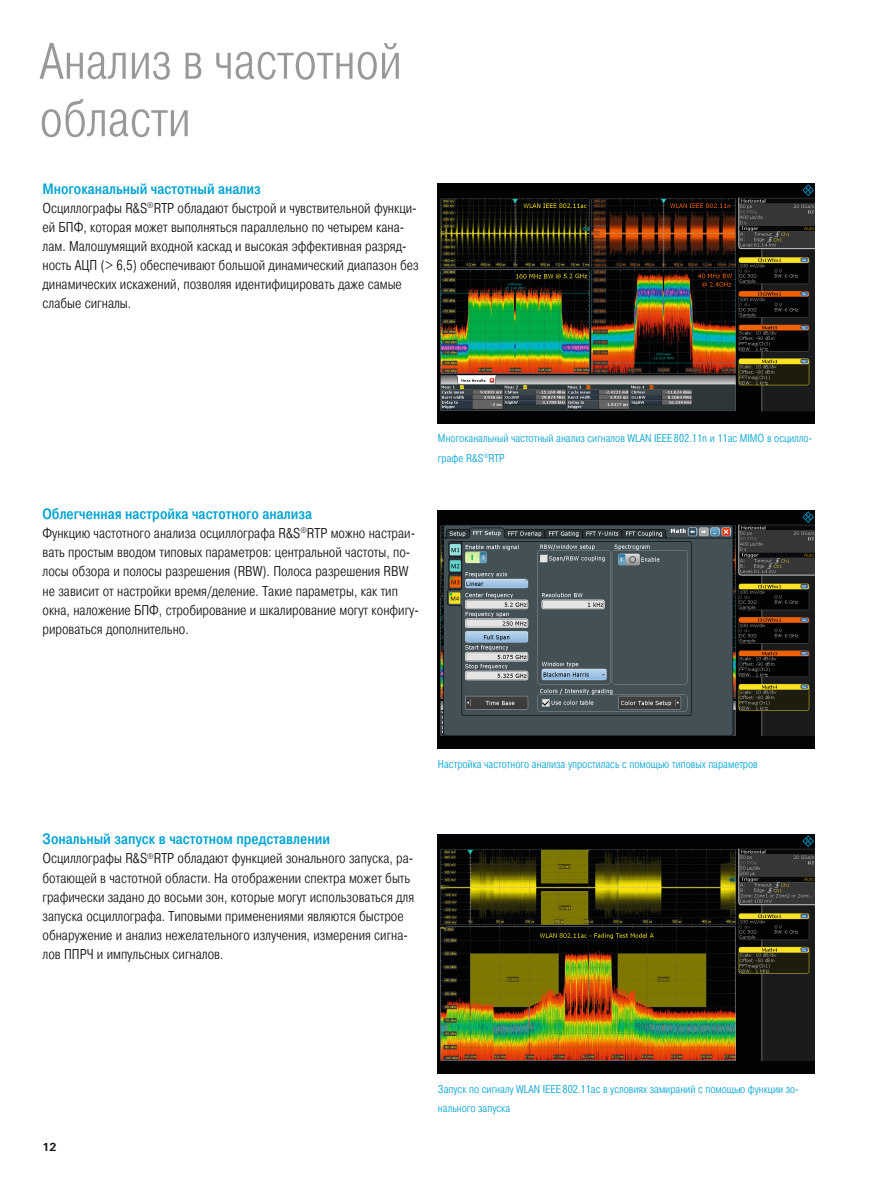
<style>
.page{position:relative;width:893px;height:1191px;background:#fff}
.page>*{position:absolute;margin:0;border:0;box-sizing:border-box;transform-origin:0 0}
.t1{font:300 51px/57.4px "Pragmatica Cond";color:#999}
.t2{font:500 15px "Pragmatica Cond";color:#00a3d3}
.t3{font:300 14.25px/19.2px "Pragmatica Cond";color:#131413}
.t4{font:300 11.25px/19.2px "Pragmatica Cond";color:#00a3d3}
.t5{font:700 11.25px "Linotype Univers 630";color:#131413}
</style>
<div class="page">
<img style="left:438px;top:834px;width:376px;height:240px">
<img style="left:438px;top:510px;width:376px;height:238px">
<img style="left:438px;top:184px;width:376px;height:239px">
<h1 class="t1" style="left:40px;top:33px;width:364px">Анализ в частотной области</h1>
<p class="t2" style="left:43px;top:180px;width:220px">Многоканальный частотный анализ</p>
<p class="t3" style="left:43px;top:198px;width:378px">Осциллографы R&amp;S<sup>®</sup>RTP обладают быстрой и чувствительной функци&shy;ей БПФ, которая может выполняться параллельно по четырем кана&shy;лам. Малошумящий входной каскад и высокая эффективная разряд&shy;ность АЦП (&gt; 6,5) обеспечивают большой динамический диапазон без динамических искажений, позволяя идентифицировать даже самые слабые сигналы.</p>
<p class="t2" style="left:43px;top:505px;width:271px">Облегченная настройка частотного анализа</p>
<p class="t3" style="left:43px;top:524px;width:378px">Функцию частотного анализа осциллографа R&amp;S<sup>®</sup>RTP можно настраи&shy;вать простым вводом типовых параметров: центральной частоты, по&shy;лосы обзора и полосы разрешения (RBW). Полоса разрешения RBW не зависит от настройки время/деление. Такие параметры, как тип окна, наложение БПФ, стробирование и шкалирование могут конфигу&shy;рироваться дополнительно.</p>
<p class="t4" style="left:438px;top:429px;width:376px">Многоканальный частотный анализ сигналов WLAN IEEE 802.11n и 11ac MIMO в осцилло&shy;графе R&amp;S<sup>®</sup>RTP</p>
<p class="t4" style="left:438px;top:754px;width:321px">Настройка частотного анализа упростилась с помощью типовых параметров</p>
<p class="t2" style="left:43px;top:830px;width:289px">Зональный запуск в частотном представлении</p>
<p class="t3" style="left:43px;top:849px;width:373px">Осциллографы R&amp;S<sup>®</sup>RTP обладают функцией зонального запуска, ра&shy;ботающей в частотной области. На отображении спектра может быть графически задано до восьми зон, которые могут использоваться для запуска осциллографа. Типовыми применениями являются быстрое обнаружение и анализ нежелательного излучения, измерения сигна&shy;лов ППРЧ и импульсных сигналов.</p>
<p class="t5" style="left:43px;top:1139px;width:16px">12</p>
<p class="t4" style="left:438px;top:1079px;width:362px">Запуск по сигналу WLAN IEEE 802.11ac в условиях замираний с помощью функции зо&shy;нального запуска</p>
</div>
